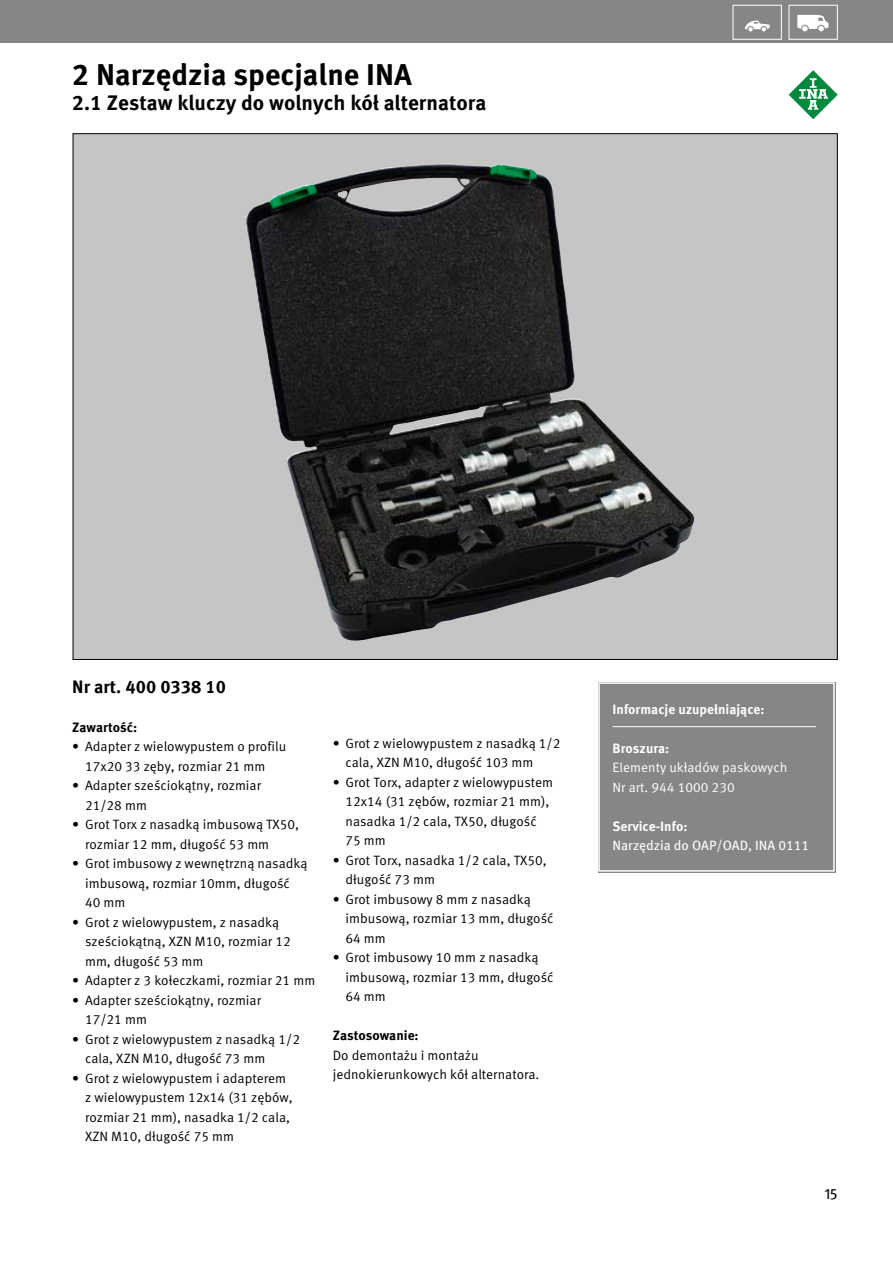
<style>
.page{position:relative;width:893px;height:1263px;background:#fff}
.page>*{position:absolute;margin:0;border:0;box-sizing:border-box;transform-origin:0 0}
.t1{font:700 30px "Meta Pro";color:#000}
.t2{font:700 21px "Meta Pro";color:#000}
.t3{font:700 18px "Meta Pro";color:#000}
.t4{font:15px "Meta Pro";color:#000}
.t5{font:13.5px/19.5px "Meta Pro Norm";color:#000}
.t6{font:700 13.5px "Meta Pro";color:#fff}
.t7{font:13.5px/19.5px "Meta Pro Norm";color:#fff}
.t8{font:13.5px "Meta Pro";color:#fff}
.t9{font:700 13.5px "Meta Pro";color:#000}
</style>
<div class="page">
<div style="left:0;top:0;width:893px;height:43px;background:#868686"></div>
<svg style="left:797px;top:15px;width:32px;height:16px"></svg>
<div style="left:789px;top:5px;width:49px;height:35px;border:1px solid #fff"></div>
<div style="left:733px;top:5px;width:49px;height:35px;border:1px solid #fff"></div>
<svg style="left:745px;top:20px;width:25px;height:11px"></svg>
<svg style="left:789px;top:70px;width:49px;height:49px"></svg>
<div style="left:73px;top:134px;width:764px;height:525px;background:#c5c5c6"></div>
<img style="left:246px;top:164px;width:448px;height:477px">
<div style="left:598px;top:682px;width:238px;height:191px;background:#868686"></div>
<div style="left:598px;top:682px;width:237px;height:190px;border:1px solid #fff"></div>
<h1 class="t1" style="left:72px;top:51px;width:341px">2 Narzędzia specjalne INA</h1>
<h2 class="t2" style="left:72px;top:86px;width:415px">2.1 Zestaw kluczy do wolnych kół alternatora</h2>
<h3 class="t3" style="left:72px;top:673px;width:155px">Nr art. 400 0338 10</h3>
<p class="t9" style="left:72px;top:717px;width:66px">Zawartość:</p>
<p class="t5" style="left:72px;top:736px;width:215px;text-align:center">• Adapter z wielowypustem o profilu<br>17x20 33 zęby, rozmiar 21 mm</p>
<p class="t5" style="left:85px;top:775px;width:178px;text-indent:-13px">• Adapter sześciokątny, rozmiar<br>21/28 mm</p>
<p class="t5" style="left:85px;top:814px;width:216px;text-indent:-13px">• Grot Torx z nasadką imbusową TX50, rozmiar 12 mm, długość 53 mm</p>
<p class="t5" style="left:85px;top:853px;width:224px;text-indent:-13px">• Grot imbusowy z wewnętrzną nasadką imbusową, rozmiar 10mm, długość<br>40 mm</p>
<p class="t5" style="left:85px;top:911px;width:207px;text-indent:-13px">• Grot z wielowypustem, z nasadką sześciokątną, XZN M10, rozmiar 12 mm, długość 53 mm</p>
<p class="t5" style="left:72px;top:970px;width:244px">• Adapter z 3 kołeczkami, rozmiar 21 mm</p>
<p class="t5" style="left:85px;top:989px;width:178px;text-indent:-13px">• Adapter sześciokątny, rozmiar<br>17/21 mm</p>
<p class="t5" style="left:85px;top:1028px;width:216px;text-indent:-13px">• Grot z wielowypustem z nasadką 1/2 cala, XZN M10, długość 73 mm</p>
<p class="t5" style="left:85px;top:1067px;width:209px;text-indent:-13px">• Grot z wielowypustem i adapterem z wielowypustem 12x14 (31 zębów, rozmiar 21 mm), nasadka 1/2 cala,<br>XZN M10, długość 75 mm</p>
<p class="t5" style="left:345px;top:733px;width:216px;text-indent:-13px">• Grot z wielowypustem z nasadką 1/2 cala, XZN M10, długość 103 mm</p>
<p class="t5" style="left:345px;top:772px;width:209px;text-indent:-13px">• Grot Torx, adapter z wielowypustem<br>12x14 (31 zębów, rozmiar 21 mm), nasadka 1/2 cala, TX50, długość<br>75 mm</p>
<p class="t5" style="left:345px;top:849px;width:203px;text-indent:-13px">• Grot Torx, nasadka 1/2 cala, TX50, długość 73 mm</p>
<p class="t5" style="left:345px;top:888px;width:210px;text-indent:-13px">• Grot imbusowy 8 mm z nasadką imbusową, rozmiar 13 mm, długość<br>64 mm</p>
<p class="t5" style="left:345px;top:947px;width:210px;text-indent:-13px">• Grot imbusowy 10 mm z nasadką imbusową, rozmiar 13 mm, długość<br>64 mm</p>
<p class="t9" style="left:333px;top:1025px;width:87px">Zastosowanie:</p>
<p class="t5" style="left:333px;top:1044px;width:208px">Do demontażu i montażu jednokierunkowych kół alternatora.</p>
<p class="t6" style="left:613px;top:698px;width:154px">Informacje uzupełniające:</p>
<p class="t6" style="left:613px;top:737px;width:58px">Broszura:</p>
<p class="t7" style="left:613px;top:757px;width:176px">Elementy układów paskowych<br>Nr art. 944 1000 230</p>
<p class="t6" style="left:613px;top:815px;width:76px">Service-Info:</p>
<p class="t8" style="left:613px;top:835px;width:198px">Narzędzia do OAP/OAD, INA 0111</p>
<p class="t4" style="left:824px;top:1182px;width:15px">15</p>
</div>
